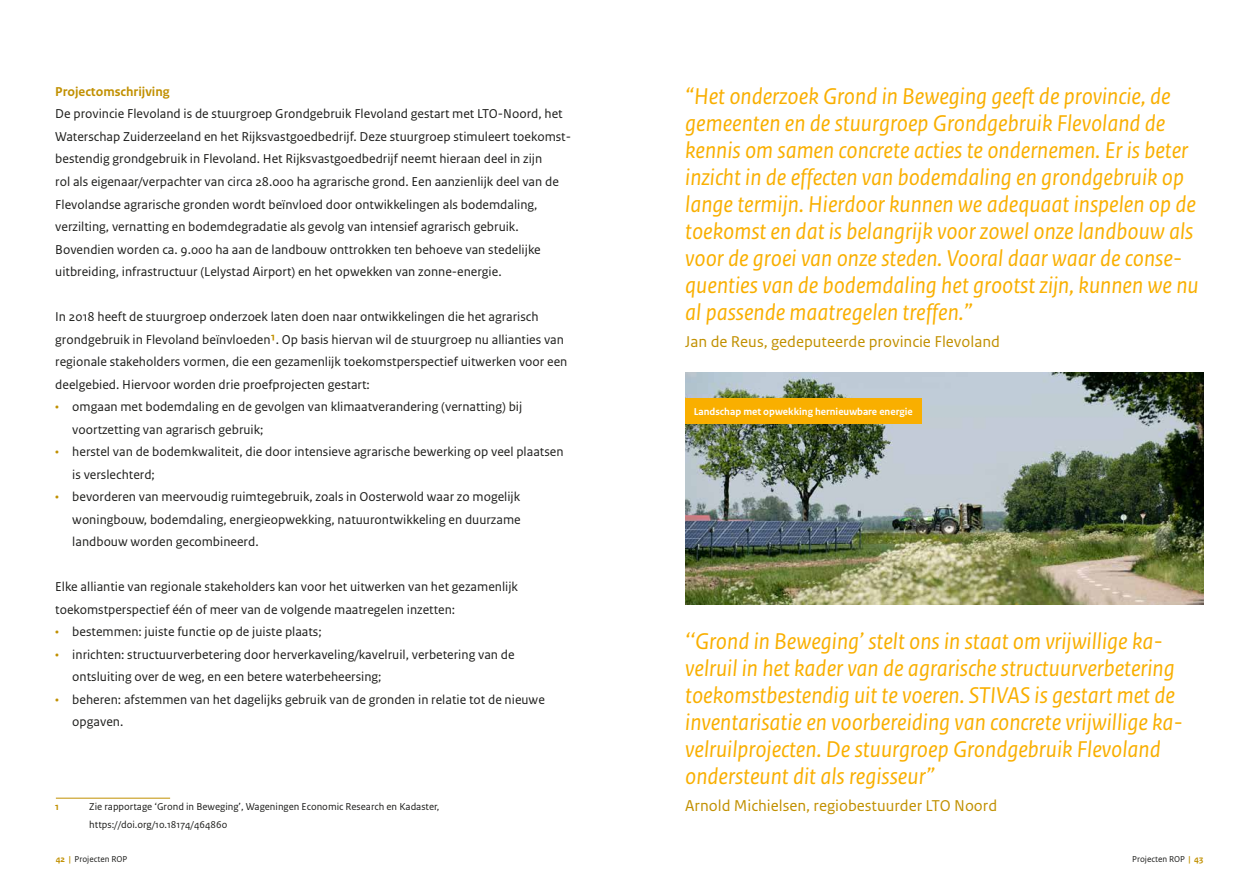
<style>
.page{position:relative;width:1259px;height:893px;background:#fff}
.page>*{position:absolute;margin:0;border:0;box-sizing:border-box;transform-origin:0 0}
.t1{font:italic 24px/27px "Rijksoverheid Sans Text";color:#f9af00}
.t2{font:16.5px "Rijksoverheid Sans Text";color:#c19000}
.t3{font:13.5px/22.5px "Rijksoverheid Sans Text";color:#1d1d1b}
.t4{font:700 13.5px "Rijksoverheid Sans Text";color:#c19000}
.t5{font:10.5px/18px "Rijksoverheid Sans Text";color:#1d1d1b}
.t6{font:700 10.5px "Rijksoverheid Sans Text";color:#fff}
.t7{font:700 10.5px "Rijksoverheid Sans Text";color:#c19000}
.t8{font:9px "Rijksoverheid Sans Text";color:#1d1d1b}
.s1{font-weight:700;color:#c19000}
.s2{color:#c19000}
</style>
<div class="page">
<hr style="left:56px;top:798px;width:114px;height:1px;background:#c19000">
<img style="left:685px;top:373px;width:518px;height:231px">
<div style="left:685px;top:398px;width:236px;height:26px;background:#f9af00"></div>
<p class="t4" style="left:55px;top:84px;width:116px">Projectomschrijving</p>
<p class="t3" style="left:55px;top:103px;width:517px">De provincie Flevoland is de stuurgroep Grondgebruik Flevoland gestart met LTO-Noord, het Waterschap Zuiderzeeland en het Rijksvastgoedbedrijf. Deze stuurgroep stimuleert toekomst&shy;bestendig grondgebruik in Flevoland. Het Rijksvastgoedbedrijf neemt hieraan deel in zijn<br>rol als eigenaar/verpachter van circa 28.000 ha agrarische grond. Een aanzienlijk deel van de Flevolandse agrarische gronden wordt beïnvloed door ontwikkelingen als bodemdaling, verzilting, vernatting en bodemdegradatie als gevolg van intensief agrarisch gebruik.<br>Bovendien worden ca. 9.000 ha aan de landbouw onttrokken ten behoeve van stedelijke uitbreiding, infrastructuur (Lelystad Airport) en het opwekken van zonne-energie.</p>
<p class="t3" style="left:55px;top:306px;width:513px">In 2018 heeft de stuurgroep onderzoek laten doen naar ontwikkelingen die het agrarisch grondgebruik in Flevoland beïnvloeden<span class="s1">¹</span>. Op basis hiervan wil de stuurgroep nu allianties van regionale stakeholders vormen, die een gezamenlijk toekomstperspectief uitwerken voor een deelgebied. Hiervoor worden drie proefprojecten gestart:</p>
<p class="t3" style="left:72px;top:396px;width:451px;text-indent:-17px"><span class="s2">•</span> omgaan met bodemdaling en de gevolgen van klimaatverandering (vernatting) bij voortzetting van agrarisch gebruik;</p>
<p class="t3" style="left:72px;top:441px;width:493px;text-indent:-17px"><span class="s2">•</span> herstel van de bodemkwaliteit, die door intensieve agrarische bewerking op veel plaatsen is verslechterd;</p>
<p class="t3" style="left:72px;top:486px;width:450px;text-align:justify;text-indent:-17px"><span class="s2">•</span> bevorderen van meervoudig ruimtegebruik, zoals in Oosterwold waar zo mogelijk woningbouw, bodemdaling, energieopwekking, natuurontwikkeling en duurzame landbouw worden gecombineerd.</p>
<p class="t3" style="left:55px;top:576px;width:464px">Elke alliantie van regionale stakeholders kan voor het uitwerken van het gezamenlijk toekomstperspectief één of meer van de volgende maatregelen inzetten:</p>
<p class="t3" style="left:55px;top:621px;width:268px"><span class="s2">•</span> bestemmen: juiste functie op de juiste plaats;</p>
<p class="t3" style="left:72px;top:643px;width:444px;text-indent:-17px"><span class="s2">•</span> inrichten: structuurverbetering door herverkaveling/kavelruil, verbetering van de ontsluiting over de weg, en een betere waterbeheersing;</p>
<p class="t3" style="left:72px;top:688px;width:474px;text-indent:-17px"><span class="s2">•</span> beheren: afstemmen van het dagelijks gebruik van de gronden in relatie tot de nieuwe opgaven.</p>
<p class="t7" style="left:55px;top:801px;width:5px">1</p>
<p class="t5" style="left:89px;top:798px;width:352px">Zie rapportage ‘Grond in Beweging’, Wageningen Economic Research en Kadaster, https://doi.org/10.18174/464860</p>
<p class="t1" style="left:685px;top:84px;width:515px">“Het onderzoek Grond in Beweging geeft de provincie, de gemeenten en de stuurgroep Grondgebruik Flevoland de kennis om samen concrete acties te ondernemen. Er is beter inzicht in de effecten van bodemdaling en grondgebruik op lange termijn. Hierdoor kunnen we adequaat inspelen op de toekomst en dat is belangrijk voor zowel onze landbouw als voor de groei van onze steden. Vooral daar waar de conse&shy;quenties van de bodemdaling het grootst zijn, kunnen we nu al passende maatregelen treffen.”</p>
<p class="t2" style="left:685px;top:333px;width:316px">Jan de Reus, gedeputeerde provincie Flevoland</p>
<p class="t6" style="left:694px;top:405px;width:220px">Landschap met opwekking hernieuwbare energie</p>
<p class="t1" style="left:685px;top:628px;width:499px">‘‘Grond in Beweging’ stelt ons in staat om vrijwillige ka&shy;velruil in het kader van de agrarische structuurverbetering toekomstbestendig uit te voeren. STIVAS is gestart met de inventarisatie en voorbereiding van concrete vrijwillige ka&shy;velruilprojecten. De stuurgroep Grondgebruik Flevoland ondersteunt dit als regisseur”</p>
<p class="t2" style="left:685px;top:796px;width:313px">Arnold Michielsen, regiobestuurder LTO Noord</p>
<p class="t8" style="left:56px;top:854px;width:73px"><span class="s1">42 |</span> Projecten ROP</p>
<p class="t8" style="left:1132px;top:854px;width:73px">Projecten ROP <span class="s1">| 43</span></p>
</div>
